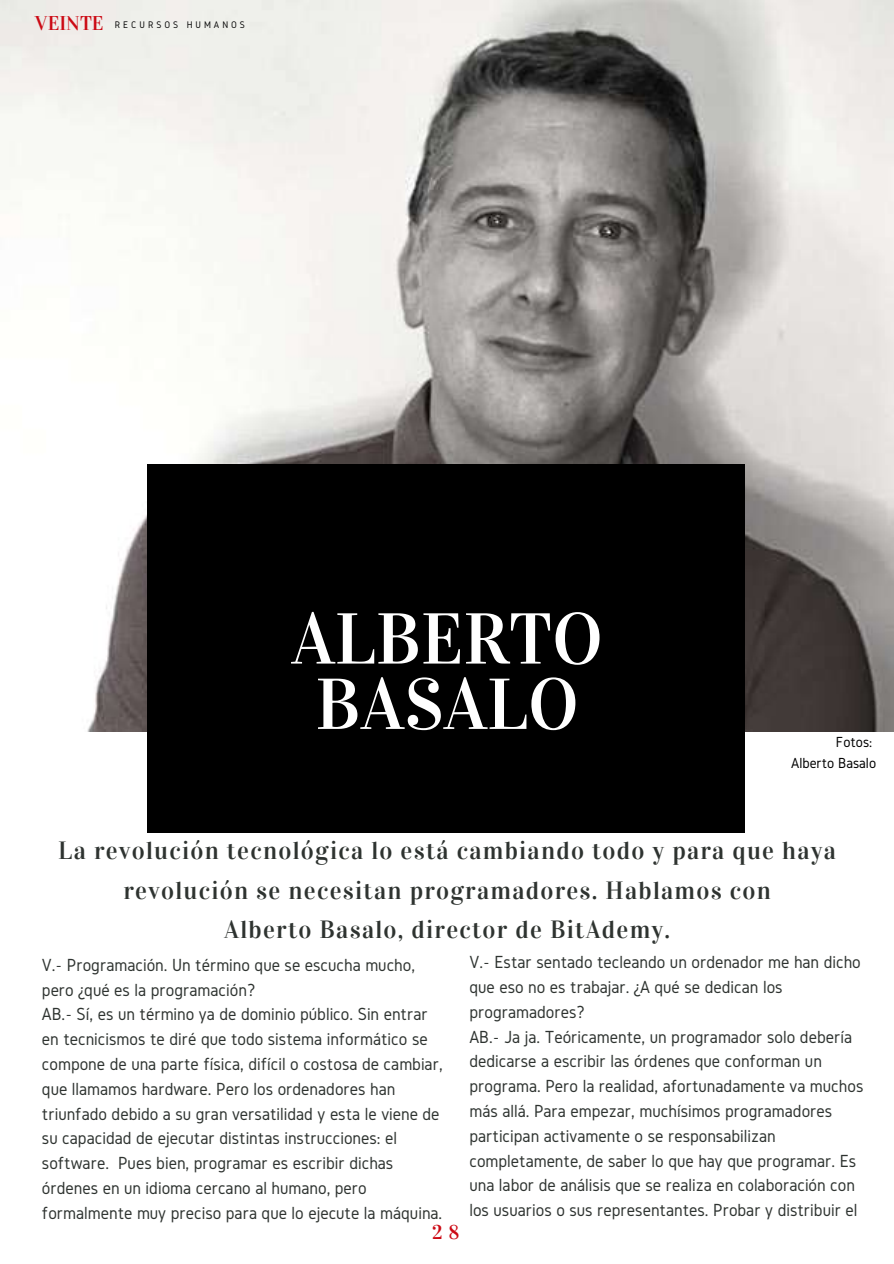
<style>
.page{position:relative;width:894px;height:1264px;background:#fff}
.page>*{position:absolute;margin:0;border:0;box-sizing:border-box;transform-origin:0 0}
.t1{font:72px/65.2px "Vidaloka";color:#fff;text-align:center}
.t2{font:24.9px/39.5px "Vidaloka";letter-spacing:.05em;color:#2e3330;text-align:center}
.t3{font:19.8px "Vidaloka";color:#cc0914}
.t4{font:18.15px/24.8px "Gidole";color:#2e3330}
.t5{font:15.15px/20.2px "Gidole";color:#000;text-align:right}
.t6{font:9.9px "Gidole";letter-spacing:.3em;color:#050505}
.s1{font-family:"Vidaloka";font-size:19.8px;color:#cc0914}
</style>
<div class="page">
<img style="left:0;top:0;width:893px;height:731px">
<div style="left:148px;top:464px;width:596px;height:368px;background:#000"></div>
<p class="t6" style="left:35px;top:19px;width:211px"><span class="s1">VEINTE</span> RECURSOS HUMANOS</p>
<h1 class="t1" style="left:291px;top:607px;width:313px">ALBERTO<br>BASALO</h1>
<p class="t5" style="left:791px;top:732px;width:86px">Fotos:<br>Alberto Basalo</p>
<h2 class="t2" style="left:58px;top:831px;width:779px">La revolución tecnológica lo está cambiando todo y para que haya revolución se necesitan programadores. Hablamos con<br>Alberto Basalo, director de BitAdemy.</h2>
<p class="t4" style="left:42px;top:952px;width:402px">V.- Programación. Un término que se escucha mucho, pero ¿qué es la programación?<br>AB.- Sí, es un término ya de dominio público. Sin entrar en tecnicismos te diré que todo sistema informático se compone de una parte física, difícil o costosa de cambiar, que llamamos hardware. Pero los ordenadores han triunfado debido a su gran versatilidad y esta le viene de su capacidad de ejecutar distintas instrucciones: el software. Pues bien, programar es escribir dichas órdenes en un idioma cercano al humano, pero formalmente muy preciso para que lo ejecute la máquina.</p>
<p class="t4" style="left:469px;top:949px;width:395px">V.- Estar sentado tecleando un ordenador me han dicho que eso no es trabajar. ¿A qué se dedican los programadores?<br>AB.- Ja ja. Teóricamente, un programador solo debería dedicarse a escribir las órdenes que conforman un programa. Pero la realidad, afortunadamente va muchos más allá. Para empezar, muchísimos programadores participan activamente o se responsabilizan completamente, de saber lo que hay que programar. Es una labor de análisis que se realiza en colaboración con los usuarios o sus representantes. Probar y distribuir el</p>
<p class="t3" style="left:432px;top:1220px;width:29px">2 8</p>
</div>
